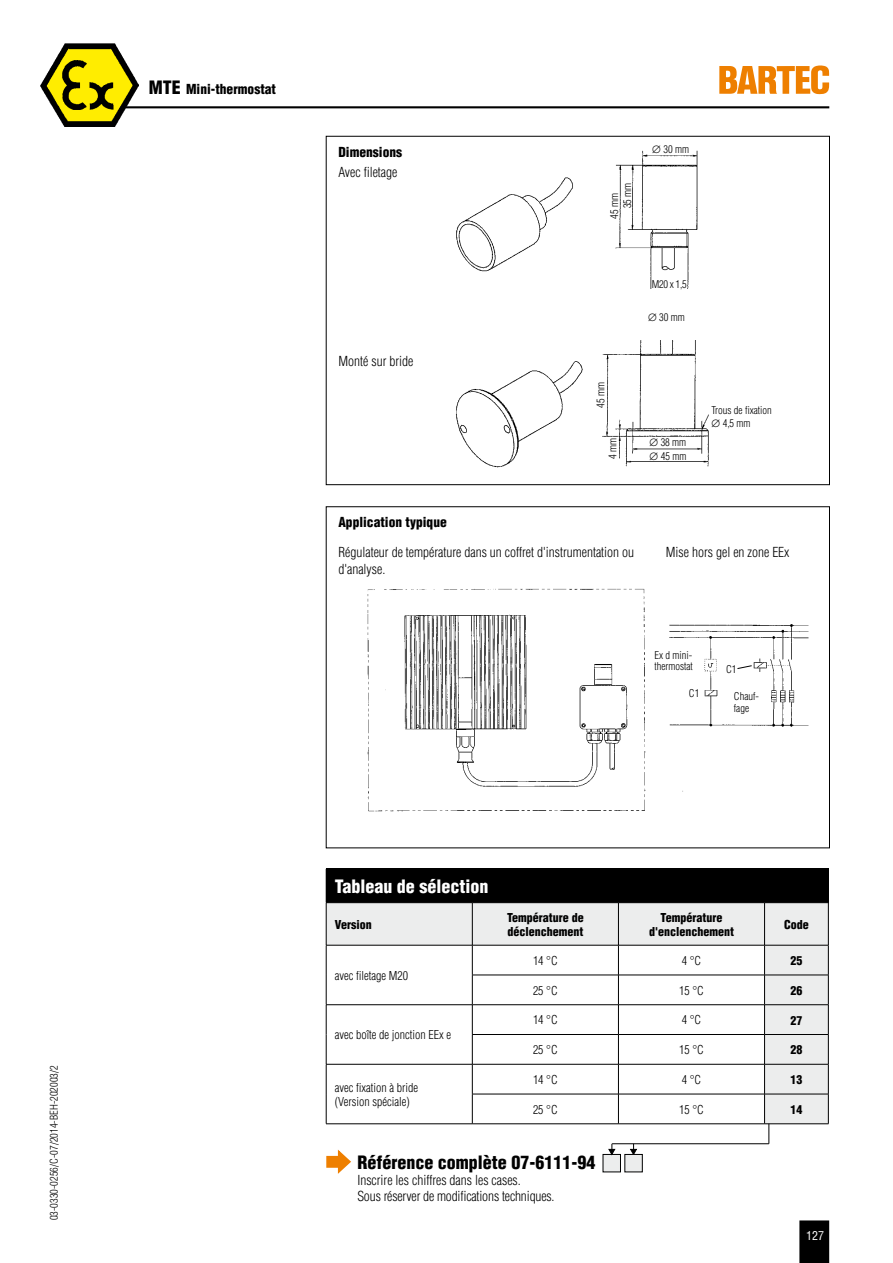
<style>
.page{position:relative;width:893px;height:1263px;background:#fff}
.page>*{position:absolute;margin:0;border:0;box-sizing:border-box;transform-origin:0 0}
.t1{font:900 condensed 18px "Helvetica";color:#000}
.t2{font:900 condensed 18px "Helvetica";color:#fff}
.t3{font:300 condensed 13.5px/16.2px "Helvetica";color:#000}
.t4{font:900 condensed 13.5px "Helvetica";color:#000}
.t5{font:300 condensed 12px/14.4px "Helvetica";color:#000}
.t6{font:900 condensed 12px/14.4px "Helvetica";color:#000}
.t7{font:condensed 12px "Helvetica";color:#fff}
.t8{font:300 condensed 10.5px/11.2px "Helvetica";color:#000}
.s1{font-size:18px}
</style>
<div class="page">
<svg style="left:799px;top:1220px;width:30px;height:43px"></svg>
<hr style="left:123px;top:106px;width:706px;height:2px;background:#000">
<img style="left:41px;top:44px;width:98px;height:83px">
<img style="left:367px;top:588px;width:442px;height:224px">
<hr style="left:769px;top:1114px;width:1px;height:30px;background:#000">
<div style="left:603px;top:1154px;width:17px;height:18px;background:#eceded"></div>
<div style="left:603px;top:1154px;width:18px;height:18px;border:1px solid #000"></div>
<hr style="left:612px;top:1143px;width:157px;height:1px;background:#000">
<div style="left:326px;top:1156px;width:17px;height:12px;background:#ee7f00;border:2px solid #ee7f00"></div>
<svg style="left:337px;top:1149px;width:14px;height:25px"></svg>
<img style="left:456px;top:150px;width:242px;height:138px">
<img style="left:448px;top:340px;width:327px;height:146px">
<svg style="left:609px;top:1144px;width:6px;height:12px"></svg>
<svg style="left:737px;top:665px;width:15px;height:4px"></svg>
<svg style="left:631px;top:1144px;width:5px;height:10px"></svg>
<div style="left:625px;top:1154px;width:17px;height:18px;background:#eceded"></div>
<div style="left:326px;top:869px;width:502px;height:34px;background:#000"></div>
<svg style="left:327px;top:903px;width:501px;height:220px"></svg>
<hr style="left:326px;top:868px;width:146px;height:1px;background:#000">
<hr style="left:472px;top:868px;width:146px;height:1px;background:#000">
<hr style="left:618px;top:868px;width:147px;height:1px;background:#000">
<hr style="left:765px;top:868px;width:63px;height:1px;background:#000">
<hr style="left:828px;top:869px;width:1px;height:33px;background:#000">
<hr style="left:326px;top:903px;width:1px;height:42px;background:#000">
<hr style="left:472px;top:903px;width:1px;height:42px;background:#000">
<hr style="left:618px;top:903px;width:1px;height:42px;background:#000">
<hr style="left:764px;top:903px;width:1px;height:42px;background:#000">
<hr style="left:828px;top:903px;width:1px;height:42px;background:#000">
<hr style="left:326px;top:945px;width:146px;height:1px;background:#000">
<hr style="left:326px;top:945px;width:1px;height:30px;background:#000">
<hr style="left:472px;top:945px;width:146px;height:1px;background:#000">
<hr style="left:472px;top:945px;width:1px;height:30px;background:#000">
<hr style="left:618px;top:945px;width:147px;height:1px;background:#000">
<hr style="left:618px;top:945px;width:1px;height:30px;background:#000">
<hr style="left:765px;top:945px;width:63px;height:1px;background:#000">
<hr style="left:764px;top:945px;width:1px;height:30px;background:#000">
<hr style="left:828px;top:945px;width:1px;height:30px;background:#000">
<hr style="left:472px;top:975px;width:146px;height:1px;background:#000">
<hr style="left:618px;top:975px;width:147px;height:1px;background:#000">
<hr style="left:765px;top:975px;width:63px;height:1px;background:#000">
<hr style="left:326px;top:1004px;width:146px;height:1px;background:#000">
<svg style="left:326px;top:975px;width:1px;height:59px"></svg>
<hr style="left:472px;top:1004px;width:146px;height:1px;background:#000">
<hr style="left:618px;top:1004px;width:147px;height:1px;background:#000">
<hr style="left:765px;top:1004px;width:63px;height:1px;background:#000">
<hr style="left:326px;top:1034px;width:1px;height:30px;background:#000">
<hr style="left:472px;top:1034px;width:146px;height:1px;background:#000">
<svg style="left:472px;top:975px;width:1px;height:89px"></svg>
<hr style="left:618px;top:1034px;width:147px;height:1px;background:#000">
<svg style="left:618px;top:975px;width:1px;height:89px"></svg>
<hr style="left:765px;top:1034px;width:63px;height:1px;background:#000">
<svg style="left:764px;top:975px;width:1px;height:89px"></svg>
<svg style="left:828px;top:975px;width:1px;height:89px"></svg>
<hr style="left:326px;top:1064px;width:146px;height:1px;background:#000">
<hr style="left:326px;top:1064px;width:1px;height:30px;background:#000">
<hr style="left:472px;top:1064px;width:146px;height:1px;background:#000">
<hr style="left:472px;top:1064px;width:1px;height:30px;background:#000">
<hr style="left:618px;top:1064px;width:147px;height:1px;background:#000">
<hr style="left:618px;top:1064px;width:1px;height:30px;background:#000">
<hr style="left:765px;top:1064px;width:63px;height:1px;background:#000">
<hr style="left:764px;top:1064px;width:1px;height:30px;background:#000">
<hr style="left:828px;top:1064px;width:1px;height:30px;background:#000">
<svg style="left:326px;top:1094px;width:1px;height:29px"></svg>
<hr style="left:472px;top:1094px;width:146px;height:1px;background:#000">
<svg style="left:472px;top:1094px;width:1px;height:29px"></svg>
<hr style="left:618px;top:1094px;width:147px;height:1px;background:#000">
<svg style="left:618px;top:1094px;width:1px;height:29px"></svg>
<hr style="left:765px;top:1094px;width:63px;height:1px;background:#000">
<svg style="left:764px;top:1094px;width:1px;height:29px"></svg>
<svg style="left:828px;top:1094px;width:1px;height:29px"></svg>
<hr style="left:326px;top:1123px;width:146px;height:1px;background:#000">
<hr style="left:472px;top:1123px;width:146px;height:1px;background:#000">
<hr style="left:618px;top:1123px;width:147px;height:1px;background:#000">
<hr style="left:765px;top:1123px;width:63px;height:1px;background:#000">
<svg style="left:719px;top:65px;width:110px;height:29px"></svg>
<p class="t8" style="left:48px;top:1220px;width:157px;rotate:-90deg">03-0330-0256/C-07/2014-BEH-202003/2</p>
<p class="t4" style="left:149px;top:80px;width:129px"><span class="s1">MTE</span> Mini-thermostat</p>
<p class="t4" style="left:338px;top:144px;width:65px">Dimensions</p>
<p class="t3" style="left:338px;top:164px;width:60px">Avec filetage</p>
<p class="t3" style="left:338px;top:353px;width:76px">Monté sur bride</p>
<p class="t4" style="left:338px;top:514px;width:110px">Application typique</p>
<p class="t8" style="left:622px;top:208px;width:27px;rotate:-90deg">35 mm</p>
<p class="t8" style="left:609px;top:219px;width:27px;rotate:-90deg">45 mm</p>
<p class="t8" style="left:652px;top:144px;width:38px">∅ 30 mm</p>
<p class="t8" style="left:595px;top:407px;width:27px;rotate:-90deg">45 mm</p>
<p class="t8" style="left:607px;top:459px;width:22px;rotate:-90deg">4 mm</p>
<p class="t8" style="left:652px;top:279px;width:36px">M20 x 1,5</p>
<p class="t8" style="left:648px;top:312px;width:38px">∅ 30 mm</p>
<p class="t8" style="left:649px;top:435px;width:39px;line-height:14.2px">∅ 38 mm ∅ 45 mm</p>
<p class="t8" style="left:711px;top:404px;width:62px;line-height:12.6px">Trous de fixation ∅ 4,5 mm</p>
<p class="t3" style="left:338px;top:544px;width:297px">Régulateur de température dans un coffret d'instrumentation ou d'analyse.</p>
<p class="t3" style="left:666px;top:544px;width:125px">Mise hors gel en zone EEx</p>
<p class="t8" style="left:654px;top:649px;width:40px">Ex d mini&shy;thermostat</p>
<p class="t8" style="left:689px;top:688px;width:12px">C1</p>
<p class="t8" style="left:726px;top:663px;width:12px">C1</p>
<p class="t8" style="left:734px;top:691px;width:27px">Chauf&shy;fage</p>
<h1 class="t2" style="left:335px;top:875px;width:155px">Tableau de sélection</h1>
<p class="t6" style="left:335px;top:917px;width:39px">Version</p>
<p class="t6" style="left:507px;top:910px;width:78px">Température de déclenchement</p>
<p class="t6" style="left:649px;top:910px;width:86px;text-align:center">Température d'enclenchement</p>
<p class="t6" style="left:784px;top:917px;width:26px">Code</p>
<p class="t5" style="left:335px;top:968px;width:75px">avec filetage M20</p>
<p class="t5" style="left:533px;top:953px;width:26px">14 °C</p>
<p class="t5" style="left:682px;top:953px;width:21px">4 °C</p>
<p class="t6" style="left:790px;top:953px;width:13px">25</p>
<p class="t5" style="left:533px;top:983px;width:26px">25 °C</p>
<p class="t5" style="left:679px;top:983px;width:26px">15 °C</p>
<p class="t6" style="left:790px;top:983px;width:13px">26</p>
<p class="t5" style="left:335px;top:1028px;width:118px">avec boîte de jonction EEx e</p>
<p class="t5" style="left:335px;top:1080px;width:85px">avec fixation à bride (Version spéciale)</p>
<p class="t5" style="left:533px;top:1013px;width:26px">14 °C</p>
<p class="t5" style="left:682px;top:1013px;width:21px">4 °C</p>
<p class="t6" style="left:790px;top:1013px;width:13px">27</p>
<p class="t5" style="left:533px;top:1042px;width:26px">25 °C</p>
<p class="t5" style="left:679px;top:1042px;width:26px">15 °C</p>
<p class="t6" style="left:790px;top:1042px;width:13px">28</p>
<p class="t5" style="left:533px;top:1072px;width:26px">14 °C</p>
<p class="t5" style="left:682px;top:1072px;width:21px">4 °C</p>
<p class="t6" style="left:790px;top:1072px;width:13px">13</p>
<p class="t5" style="left:533px;top:1102px;width:26px">25 °C</p>
<p class="t5" style="left:679px;top:1102px;width:26px">15 °C</p>
<p class="t6" style="left:790px;top:1102px;width:13px">14</p>
<h1 class="t1" style="left:357px;top:1151px;width:239px">Référence complète 07-6111-94</h1>
<p class="t3" style="left:357px;top:1172px;width:199px">Inscrire les chiffres dans les cases.<br>Sous réserver de modifications techniques.</p>
<p class="t7" style="left:806px;top:1228px;width:19px">127</p>
</div>
